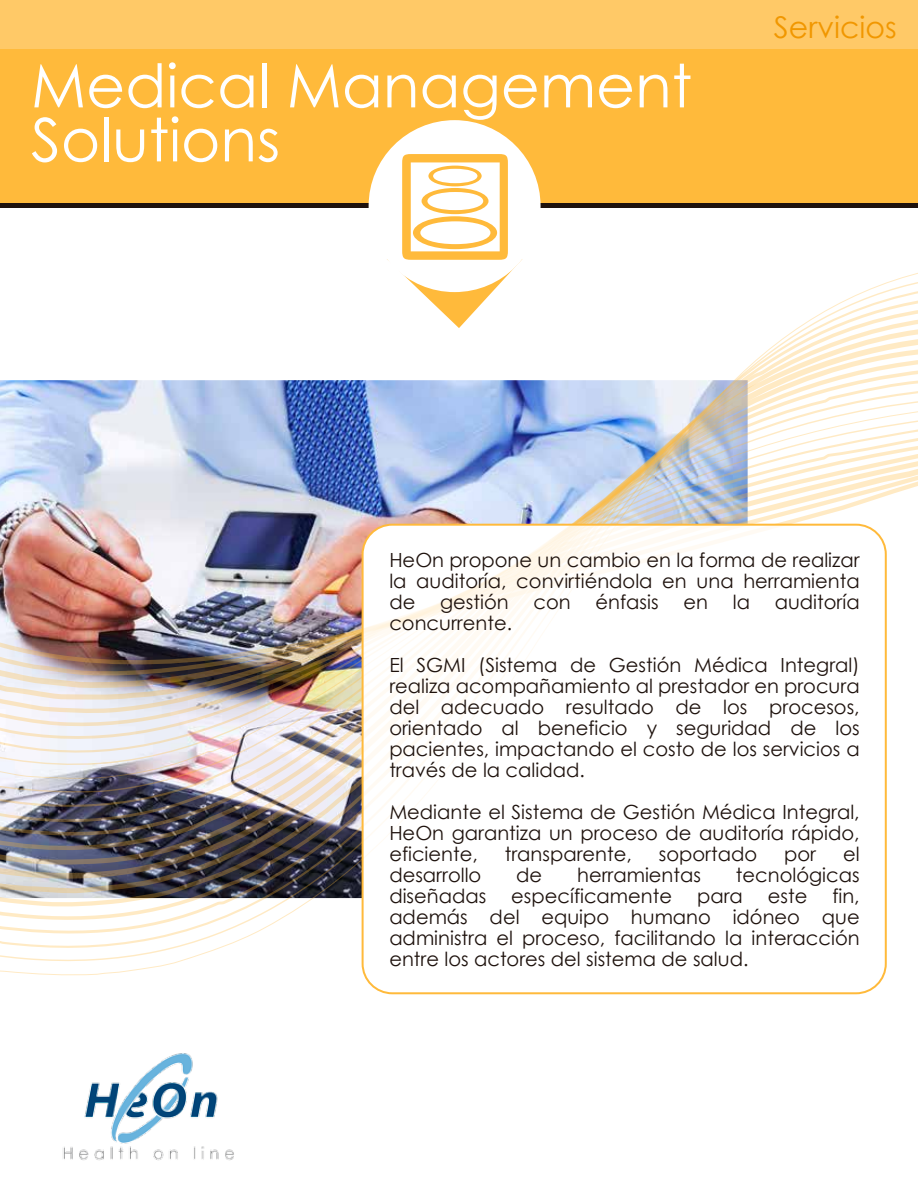
<style>
.page{position:relative;width:918px;height:1188px;background:#fff}
.page>*{position:absolute;margin:0;border:0;box-sizing:border-box;transform-origin:0 0}
.t1{font:60px/54px "Century Gothic";color:#fff}
.t2{font:30px "Century Gothic";color:#f19700}
.t3{font:19.5px/21px "Century Gothic";color:#1e120d;text-align:justify}
</style>
<div class="page">
<img style="left:63px;top:1053px;width:171px;height:108px">
<img style="left:0;top:273px;width:918px;height:702px">
<div style="left:0;top:0;width:918px;height:203px;background:#ffba3b"></div>
<div style="left:369px;top:120px;width:172px;height:172px;background:#fff;border-radius:50%"></div>
<svg style="left:387px;top:154px;width:135px;height:174px"></svg>
<div style="left:363px;top:525px;width:523px;height:468px;background:#fff;border-radius:30px"></div>
<div style="left:362px;top:524px;width:525px;height:470px;border:2px solid #ffba3b;border-radius:30px"></div>
<div style="left:0;top:0;width:918px;height:49px;background:#ffc967"></div>
<h1 class="t1" style="left:31px;top:58px;width:662px">Medical Management<br>Solutions</h1>
<h2 class="t2" style="left:774px;top:6px;width:124px">Servicios</h2>
<p class="t3" style="left:389px;top:549px;width:472px">HeOn propone un cambio en la forma de realizar la auditoría, convirtiéndola en una herramienta de</p>
<p class="t3" style="left:440px;top:591px;width:70px">gestión</p>
<p class="t3" style="left:533px;top:591px;width:39px">con</p>
<p class="t3" style="left:596px;top:591px;width:65px">énfasis</p>
<p class="t3" style="left:683px;top:591px;width:26px">en</p>
<p class="t3" style="left:733px;top:591px;width:19px">la</p>
<p class="t3" style="left:775px;top:591px;width:86px">auditoría</p>
<p class="t3" style="left:389px;top:602px;width:472px;line-height:42px">concurrente.<br>El SGMI (Sistema de Gestión Médica Integral)</p>
<p class="t3" style="left:389px;top:675px;width:472px">realiza acompañamiento al prestador en procura del adecuado resultado de los procesos, orientado al beneficio y seguridad de los pacientes, impactando el costo de los servicios a través de la calidad.</p>
<p class="t3" style="left:389px;top:801px;width:472px">Mediante el Sistema de Gestión Médica Integral, HeOn garantiza un proceso de auditoría rápido, eficiente,</p>
<p class="t3" style="left:505px;top:843px;width:129px">transparente,</p>
<p class="t3" style="left:659px;top:843px;width:100px">soportado</p>
<p class="t3" style="left:784px;top:843px;width:33px">por</p>
<p class="t3" style="left:843px;top:843px;width:18px">el</p>
<p class="t3" style="left:389px;top:864px;width:94px">desarrollo</p>
<p class="t3" style="left:516px;top:864px;width:28px">de</p>
<p class="t3" style="left:577px;top:864px;width:125px">herramientas</p>
<p class="t3" style="left:736px;top:864px;width:125px">tecnológicas</p>
<p class="t3" style="left:389px;top:885px;width:98px">diseñadas</p>
<p class="t3" style="left:511px;top:885px;width:162px">específicamente</p>
<p class="t3" style="left:697px;top:885px;width:47px">para</p>
<p class="t3" style="left:768px;top:885px;width:41px">este</p>
<p class="t3" style="left:389px;top:885px;width:472px;text-indent:443px">fin, además del equipo humano idóneo que administra el proceso, facilitando la interacción entre los actores del sistema de salud.</p>
</div>
